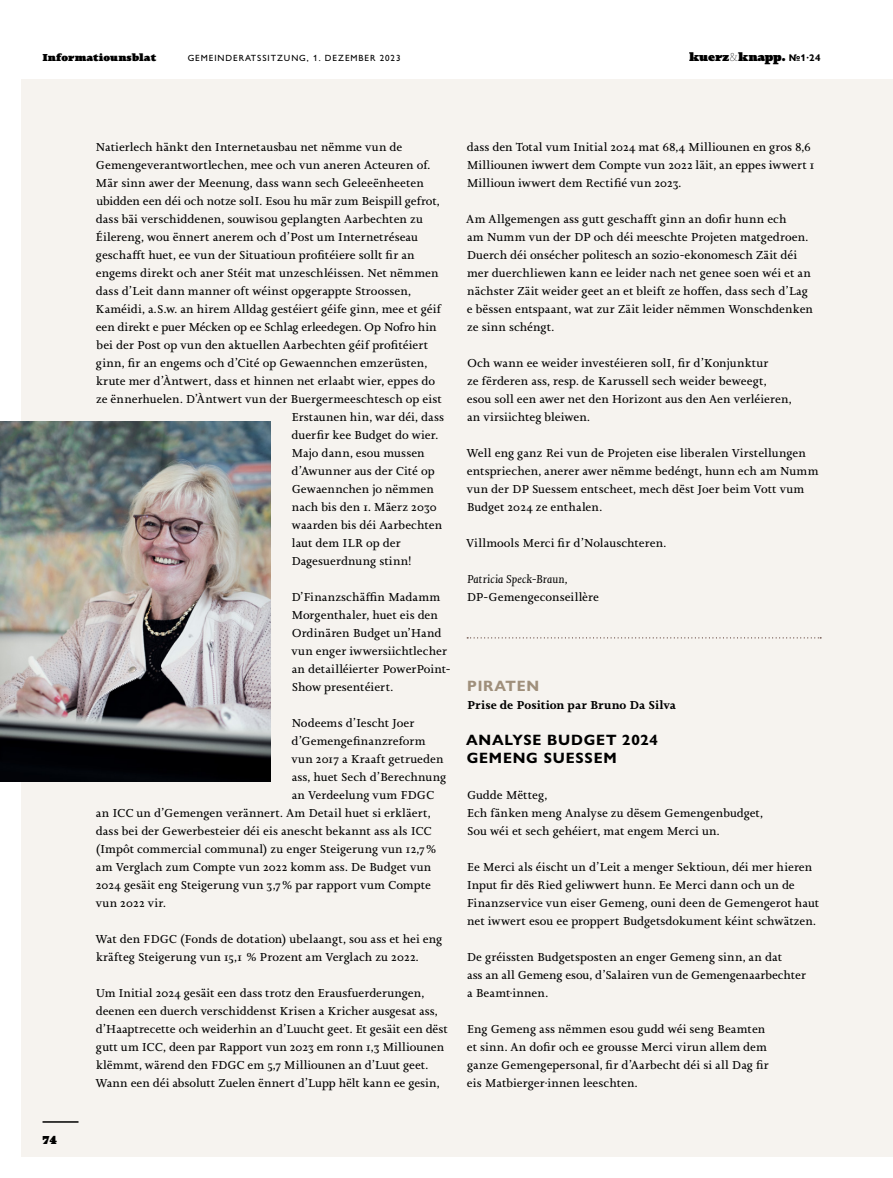
<style>
.page{position:relative;width:893px;height:1178px;background:#fff}
.page>*{position:absolute;margin:0;border:0;box-sizing:border-box;transform-origin:0 0}
.t1{font:700 15px/18px "Gill Sans Nova";letter-spacing:.05em;color:#000}
.t2{font:700 15px "Gill Sans Nova";letter-spacing:.05em;color:#9f8f7b}
.t3{font:12px/18px "Joanna Nova";letter-spacing:.005em;color:#000}
.t4{font:700 12px "Joanna Nova";color:#000}
.t5{font:italic 12px "Joanna Nova";letter-spacing:.005em;color:#000}
.t6{font:900 12px "Joanna Nova";letter-spacing:-.01em;color:#000}
.t7{font:900 10.5px "Joanna Nova";letter-spacing:.005em;color:#000}
.t8{font:500 9px "Gill Sans Nova";letter-spacing:.1em;color:#000}
.s1{font-weight:100}
.s2{font-family:"Gill Sans Nova";font-weight:700;font-size:9.75px}
</style>
<div class="page">
<div style="left:21px;top:79px;width:872px;height:1078px;background:#f6f3ef"></div>
<svg style="left:467px;top:637px;width:354px;height:1px"></svg>
<img style="left:0;top:421px;width:270px;height:360px">
<hr style="left:43px;top:1121px;width:36px;height:2px;background:#000">
<p class="t7" style="left:43px;top:51px;width:115px">Informatiounsblat</p>
<p class="t8" style="left:188px;top:53px;width:15px">GEMEINDERATSSITZUNG</p>
<p class="t8" style="left:307px;top:53px;width:33px">, 1. DEZEMBER</p>
<p class="t8" style="left:380px;top:53px;width:22px">2023</p>
<p class="t6" style="left:689px;top:49px;width:133px">kuerz<span class="s1">&amp;</span>knapp. <span class="s2">№1·24</span></p>
<p class="t6" style="left:43px;top:1132px;width:16px">74</p>
<p class="t3" style="left:96px;top:138px;width:308px">Natierlech hänkt den Internetausbau net nëmme vun de</p>
<p class="t3" style="left:96px;top:156px;width:336px">Gemengeverantwortlechen, mee och vun aneren Acteuren of.</p>
<p class="t3" style="left:96px;top:174px;width:330px">Mär sinn awer der Meenung, dass wann sech Geleeënheeten</p>
<p class="t3" style="left:96px;top:192px;width:345px">ubidden een déi och notze solI. Esou hu mär zum Beispill gefrot,</p>
<p class="t3" style="left:96px;top:210px;width:329px">dass bäi verschiddenen, souwisou geplangten Aarbechten zu</p>
<p class="t3" style="left:96px;top:228px;width:324px">Éilereng, wou ënnert anerem och d’Post um Internetréseau</p>
<p class="t3" style="left:96px;top:246px;width:320px">geschafft huet, ee vun der Situatioun profitéiere sollt fir an</p>
<p class="t3" style="left:96px;top:264px;width:344px">engems direkt och aner Stéit mat unzeschléissen. Net nëmmen</p>
<p class="t3" style="left:96px;top:282px;width:317px">dass d’Leit dann manner oft wéinst opgerappte Stroossen,</p>
<p class="t3" style="left:96px;top:300px;width:347px">Kaméidi, a.S.w. an hirem Alldag gestéiert géife ginn, mee et géif</p>
<p class="t3" style="left:96px;top:318px;width:342px">een direkt e puer Mécken op ee Schlag erleedegen. Op Nofro hin</p>
<p class="t3" style="left:97px;top:336px;width:333px">bei der Post op vun den aktuellen Aarbechten géif profitéiert</p>
<p class="t3" style="left:96px;top:354px;width:333px">ginn, fir an engems och d’Cité op Gewaennchen emzerüsten,</p>
<p class="t3" style="left:96px;top:372px;width:340px">krute mer d’Àntwert, dass et hinnen net erlaabt wier, eppes do</p>
<p class="t3" style="left:96px;top:390px;width:347px">ze ënnerhuelen. D’Àntwert vun der Buergermeeschtesch op eist</p>
<p class="t3" style="left:291px;top:408px;width:154px">Erstaunen hin, war déi, dass</p>
<p class="t3" style="left:292px;top:426px;width:148px">duerfir kee Budget do wier.</p>
<p class="t3" style="left:291px;top:444px;width:135px">Majo dann, esou mussen</p>
<p class="t3" style="left:292px;top:462px;width:145px">d’Awunner aus der Cité op</p>
<p class="t3" style="left:292px;top:480px;width:144px">Gewaennchen jo nëmmen</p>
<p class="t3" style="left:292px;top:498px;width:146px">nach bis den 1. Mäerz 2030</p>
<p class="t3" style="left:292px;top:516px;width:152px">waarden bis déi Aarbechten</p>
<p class="t3" style="left:292px;top:534px;width:110px">laut dem ILR op der</p>
<p class="t3" style="left:291px;top:552px;width:121px">Dagesuerdnung stinn!</p>
<p class="t3" style="left:291px;top:588px;width:161px">D’Finanzschäffin Madamm<br>Morgenthaler, huet eis den<br>Ordinären Budget un’Hand vun enger iwwersiichtlecher an detailléierter PowerPoint-<br>Show presentéiert.</p>
<p class="t3" style="left:291px;top:714px;width:125px">Nodeems d’Iescht Joer</p>
<p class="t3" style="left:292px;top:732px;width:136px">d’Gemengefinanzreform</p>
<p class="t3" style="left:292px;top:750px;width:154px">vun 2017 a Kraaft getrueden</p>
<p class="t3" style="left:292px;top:768px;width:156px">ass, huet Sech d’Berechnung</p>
<p class="t3" style="left:292px;top:786px;width:144px">an Verdeelung vum FDGC</p>
<p class="t3" style="left:96px;top:804px;width:336px">an ICC un d’Gemengen verännert. Am Detail huet si erkläert,</p>
<p class="t3" style="left:96px;top:822px;width:337px">dass bei der Gewerbesteier déi eis anescht bekannt ass als ICC</p>
<p class="t3" style="left:96px;top:840px;width:342px">(Impôt commercial communal) zu enger Steigerung vun 12,7%</p>
<p class="t3" style="left:96px;top:858px;width:337px">am Verglach zum Compte vun 2022 komm ass. De Budget vun</p>
<p class="t3" style="left:96px;top:876px;width:337px">2024 gesäit eng Steigerung vun 3,7% par rapport vum Compte</p>
<p class="t3" style="left:96px;top:894px;width:72px">vun 2022 vir.</p>
<p class="t3" style="left:95px;top:930px;width:349px">Wat den FDGC (Fonds de dotation) ubelaangt, sou ass et hei eng kräfteg Steigerung vun 15,1 % Prozent am Verglach zu 2022.</p>
<p class="t3" style="left:95px;top:984px;width:354px">Um Initial 2024 gesäit een dass trotz den Erausfuerderungen, deenen een duerch verschiddenst Krisen a Kricher ausgesat ass, d’Haaptrecette och weiderhin an d’Luucht geet. Et gesäit een dëst gutt um ICC, deen par Rapport vun 2023 em ronn 1,3 Milliounen klëmmt, wärend den FDGC em 5,7 Milliounen an d’Luut geet.<br>Wann een déi absolutt Zuelen ënnert d’Lupp hëlt kann ee gesin,</p>
<p class="t3" style="left:467px;top:138px;width:349px">dass den Total vum Initial 2024 mat 68,4 Milliounen en gros 8,6<br>Milliounen iwwert dem Compte vun 2022 läit, an eppes iwwert 1<br>Millioun iwwert dem Rectifié vun 2023.</p>
<p class="t3" style="left:466px;top:210px;width:348px">Am Allgemengen ass gutt geschafft ginn an dofir hunn ech<br>am Numm vun der DP och déi meeschte Projeten matgedroen.<br>Duerch déi onsécher politesch an sozio-ekonomesch Zäit déi mer duerchliewen kann ee leider nach net genee soen wéi et an nächster Zäit weider geet an et bleift ze hoffen, dass sech d’Lag e bëssen entspaant, wat zur Zäit leider nëmmen Wonschdenken ze sinn schéngt.</p>
<p class="t3" style="left:467px;top:354px;width:326px">Och wann ee weider investéieren solI, fir d’Konjunktur<br>ze fërderen ass, resp. de Karussell sech weider beweegt, esou soll een awer net den Horizont aus den Aen verléieren, an virsiichteg bleiwen.</p>
<p class="t3" style="left:466px;top:444px;width:354px">Well eng ganz Rei vun de Projeten eise liberalen Virstellungen entspriechen, anerer awer nëmme bedéngt, hunn ech am Numm vun der DP Suessem entscheet, mech dëst Joer beim Vott vum Budget 2024 ze enthalen.</p>
<p class="t3" style="left:466px;top:534px;width:202px">Villmools Merci fir d’Nolauschteren.</p>
<p class="t5" style="left:467px;top:571px;width:102px">Patricia Speck-Braun,</p>
<p class="t3" style="left:467px;top:588px;width:134px">DP-Gemengeconseillère</p>
<p class="t2" style="left:467px;top:677px;width:73px">PIRATEN</p>
<p class="t4" style="left:467px;top:697px;width:211px">Prise de Position par Bruno Da Silva</p>
<p class="t1" style="left:466px;top:731px;width:193px">ANALYSE BUDGET 2024<br>GEMENG SUESSEM</p>
<p class="t3" style="left:467px;top:786px;width:298px">Gudde Mëtteg,<br>Ech fänken meng Analyse zu dësem Gemengenbudget,<br>Sou wéi et sech gehéiert, mat engem Merci un.</p>
<p class="t3" style="left:467px;top:858px;width:354px">Ee Merci als éischt un d’Leit a menger Sektioun, déi mer hieren Input fir dës Ried geliwwert hunn. Ee Merci dann och un de Finanzservice vun eiser Gemeng, ouni deen de Gemengerot haut net iwwert esou ee proppert Budgetsdokument kéint schwätzen.</p>
<p class="t3" style="left:467px;top:948px;width:341px">De gréissten Budgetsposten an enger Gemeng sinn, an dat<br>ass an all Gemeng esou, d’Salairen vun de Gemengenaarbechter a Beamt·innen.</p>
<p class="t3" style="left:467px;top:1020px;width:304px">Eng Gemeng ass nëmmen esou gudd wéi seng Beamten et sinn. An dofir och ee grousse Merci virun allem dem ganze Gemengepersonal, fir d’Aarbecht déi si all Dag fir eis Matbierger·innen leeschten.</p>
</div>
